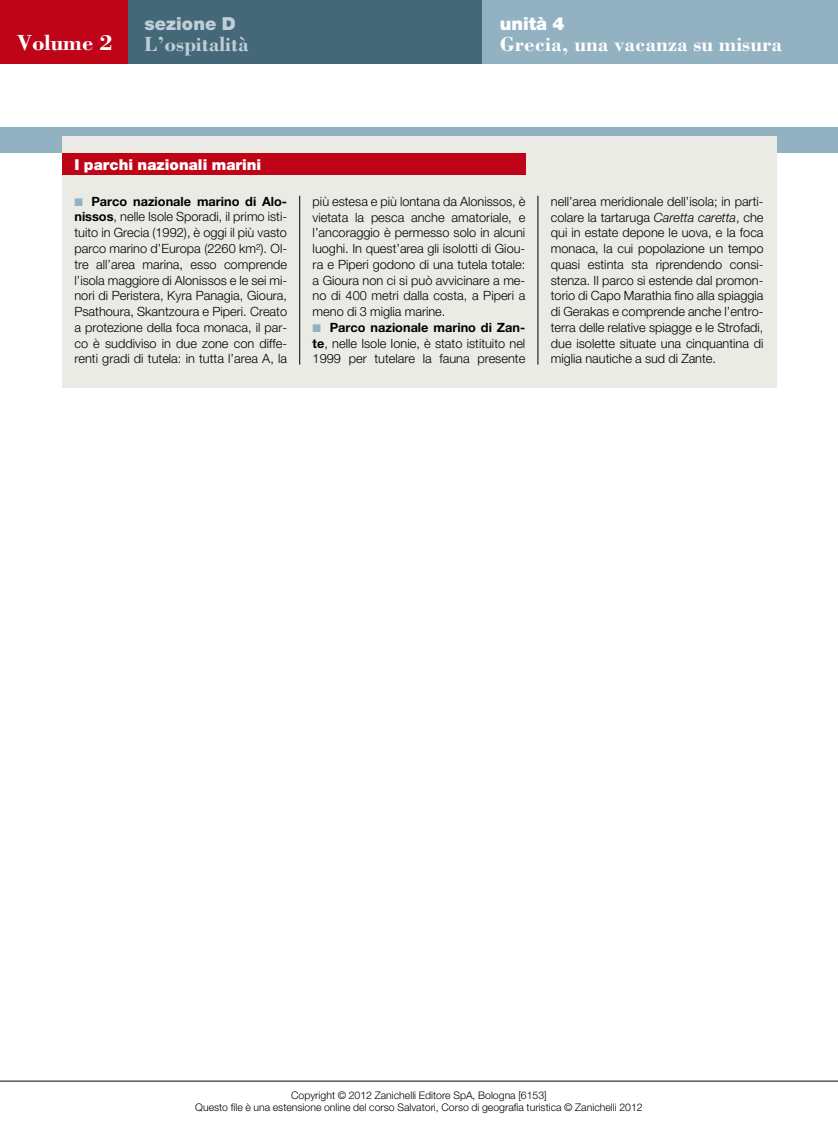
<style>
.page{position:relative;width:838px;height:1132px;background:#fff}
.page>*{position:absolute;margin:0;border:0;box-sizing:border-box;transform-origin:0 0}
.t1{font:700 22.5px "Bodoni";color:#fff}
.t2{font:700 21px "Bodoni";color:#fff}
.t3{font:700 21px "Bodoni";color:#bfcfd8}
.t4{font:900 18px "Helvetica Neue";color:#bfcfd8}
.t5{font:900 18px "Helvetica Neue";color:#fff}
.t6{font:900 15px "Helvetica Neue";color:#fff}
.t7{font:300 12.75px/15.8px "Helvetica Neue";color:#000;text-align:justify}
.t8{font:300 10.5px/12px "Helvetica Neue";color:#000;text-align:center}
.s1{font-weight:700}
.s2{font-style:italic}
</style>
<div class="page">
<div style="left:0;top:128px;width:838px;height:25px;background:#92b1c1"></div>
<div style="left:62px;top:136px;width:714px;height:251px;background:#eaebe5"></div>
<div style="left:62px;top:153px;width:463px;height:21px;background:#c00418"></div>
<hr style="left:299px;top:196px;width:1px;height:168px;background:#000">
<hr style="left:537px;top:196px;width:1px;height:168px;background:#000">
<div style="left:128px;top:0;width:355px;height:64px;background:#456878"></div>
<div style="left:483px;top:0;width:355px;height:64px;background:#92b1c1"></div>
<div style="left:0;top:0;width:128px;height:64px;background:#c00418"></div>
<hr style="left:0;top:1080px;width:838px;height:1px;background:#000">
<h3 class="t5" style="left:500px;top:13px;width:66px">unità 4</h3>
<h3 class="t4" style="left:145px;top:13px;width:93px">sezione D</h3>
<h2 class="t3" style="left:145px;top:31px;width:105px">L’ospitalità</h2>
<h1 class="t1" style="left:17px;top:29px;width:98px">Volume 2</h1>
<h2 class="t2" style="left:500px;top:31px;width:284px">Grecia, una vacanza su misura</h2>
<p class="t6" style="left:74px;top:155px;width:188px">I parchi nazionali marini</p>
<p class="t7" style="left:74px;top:193px;width:214px;text-indent:17px"><span class="s1">Parco nazionale marino di Alo&shy;nissos</span>, nelle Isole Sporadi, il primo isti&shy;tuito in Grecia (1992), è oggi il più vasto parco marino d’Europa (2260 km²). Ol&shy;tre all’area marina, esso comprende l’isola maggiore di Alonissos e le sei mi&shy;nori di Peristera, Kyra Panagia, Gioura, Psathoura, Skantzoura e Piperi. Creato a protezione della foca monaca, il par&shy;co è suddiviso in due zone con diffe&shy;renti gradi di tutela: in tutta l’area A, la</p>
<p class="t7" style="left:313px;top:193px;width:214px">più estesa e più lontana da Alonissos, è vietata la pesca anche amatoriale, e l’ancoraggio è permesso solo in alcuni luoghi. In quest’area gli isolotti di Giou&shy;ra e Piperi godono di una tutela totale: a Gioura non ci si può avvicinare a me&shy;no di 400 metri dalla costa, a Piperi a meno di 3 miglia marine.</p>
<p class="t7" style="left:313px;top:319px;width:214px;text-indent:17px"><span class="s1">Parco nazionale marino di Zan&shy;te</span>, nelle Isole Ionie, è stato istituito nel 1999 per tutelare la fauna presente</p>
<p class="t7" style="left:551px;top:193px;width:214px">nell’area meridionale dell’isola; in parti&shy;colare la tartaruga <span class="s2">Caretta caretta</span>, che qui in estate depone le uova, e la foca monaca, la cui popolazione un tempo quasi estinta sta riprendendo consi&shy;stenza. Il parco si estende dal promon&shy;torio di Capo Marathia fino alla spiaggia di Gerakas e comprende anche l’entro&shy;terra delle relative spiagge e le Strofadi, due isolette situate una cinquantina di miglia nautiche a sud di Zante.</p>
<p class="t8" style="left:195px;top:1088px;width:449px">Copyright © 2012 Zanichelli Editore SpA, Bologna [6153]<br>Questo file è una estensione online del corso Salvatori, Corso di geografia turistica © Zanichelli 2012</p>
</div>
